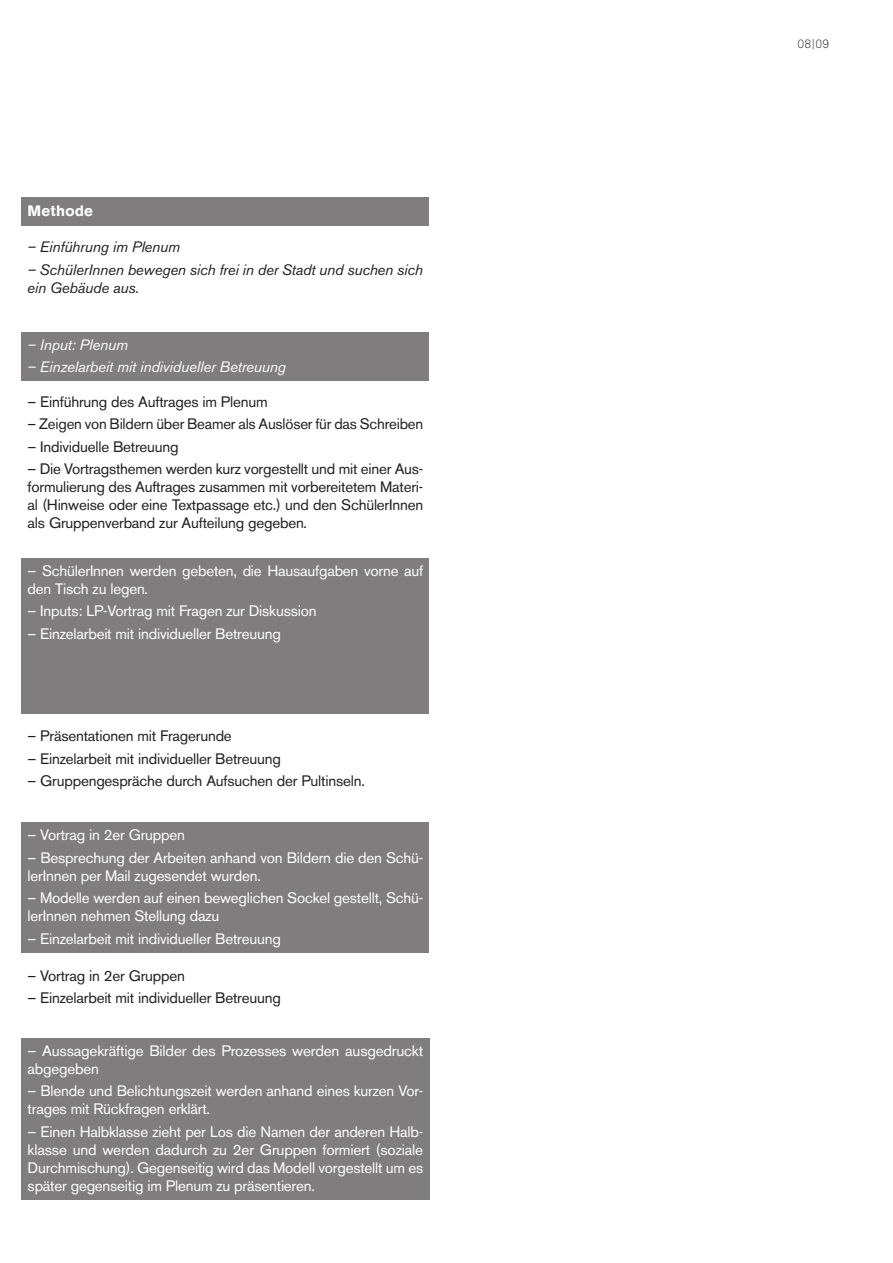
<style>
.page{position:relative;width:893px;height:1263px;background:#fff}
.page>*{position:absolute;margin:0;border:0;box-sizing:border-box;transform-origin:0 0}
.t1{font:15px/18px "AK11";color:#fff}
.t2{font:15px/18px "AK11";color:#231f20;text-align:justify}
.t3{font:italic 15px/18px "AK11";color:#231f20}
.t4{font:italic 15px "AK11";color:#fff}
.t5{font:700 15px "AK11";letter-spacing:.025em;color:#fff}
.t6{font:300 12px "Akkurat";color:#231f20}
</style>
<div class="page">
<div style="left:21px;top:198px;width:408px;height:28px;background:#807d7e"></div>
<div style="left:21px;top:332px;width:408px;height:49px;background:#807d7e"></div>
<div style="left:21px;top:1038px;width:408px;height:161px;background:#807d7e"></div>
<div style="left:21px;top:822px;width:408px;height:130px;background:#807d7e"></div>
<div style="left:21px;top:558px;width:408px;height:155px;background:#807d7e"></div>
<p class="t5" style="left:28px;top:202px;width:67px">Methode</p>
<p class="t3" style="left:28px;top:238px;width:154px">– Einführung im Plenum</p>
<p class="t3" style="left:28px;top:261px;width:397px">– SchülerInnen bewegen sich frei in der Stadt und suchen sich ein Gebäude aus.</p>
<p class="t4" style="left:28px;top:336px;width:102px">– Input: Plenum</p>
<p class="t4" style="left:28px;top:359px;width:260px">– Einzelarbeit mit individueller Betreuung</p>
<p class="t2" style="left:28px;top:393px;width:241px">– Einführung des Auftrages im Plenum</p>
<p class="t2" style="left:28px;top:415px;width:397px">– Zeigen von Bildern über Beamer als Auslöser für das Schreiben</p>
<p class="t2" style="left:28px;top:438px;width:152px">– Individuelle Betreuung</p>
<p class="t2" style="left:28px;top:460px;width:397px">– Die Vortragsthemen werden kurz vorgestellt und mit einer Aus&shy;formulierung des Auftrages zusammen mit vorbereitetem Materi&shy;al (Hinweise oder eine Textpassage etc.) und den SchülerInnen als Gruppenverband zur Aufteilung gegeben.</p>
<p class="t1" style="left:28px;top:561px;width:397px">– SchülerInnen werden gebeten, die Hausaufgaben vorne auf den Tisch zu legen.</p>
<p class="t1" style="left:28px;top:602px;width:290px">– Inputs: LP-Vortrag mit Fragen zur Diskussion</p>
<p class="t1" style="left:28px;top:624px;width:255px">– Einzelarbeit mit individueller Betreuung</p>
<p class="t2" style="left:28px;top:727px;width:205px">– Präsentationen mit Fragerunde</p>
<p class="t2" style="left:28px;top:750px;width:255px">– Einzelarbeit mit individueller Betreuung</p>
<p class="t2" style="left:28px;top:772px;width:339px">– Gruppengespräche durch Aufsuchen der Pultinseln.</p>
<p class="t1" style="left:28px;top:826px;width:159px">– Vortrag in 2er Gruppen</p>
<p class="t1" style="left:28px;top:848px;width:397px">– Besprechung der Arbeiten anhand von Bildern die den Schü&shy;lerInnen per Mail zugesendet wurden.</p>
<p class="t1" style="left:28px;top:889px;width:397px">– Modelle werden auf einen beweglichen Sockel gestellt, Schü&shy;lerInnen nehmen Stellung dazu</p>
<p class="t1" style="left:28px;top:929px;width:255px">– Einzelarbeit mit individueller Betreuung</p>
<p class="t2" style="left:28px;top:967px;width:159px">– Vortrag in 2er Gruppen</p>
<p class="t2" style="left:28px;top:989px;width:255px">– Einzelarbeit mit individueller Betreuung</p>
<p class="t1" style="left:28px;top:1042px;width:397px">– Aussagekräftige Bilder des Prozesses werden ausgedruckt abgegeben</p>
<p class="t1" style="left:28px;top:1082px;width:397px">– Blende und Belichtungszeit werden anhand eines kurzen Vor&shy;trages mit Rückfragen erklärt.</p>
<p class="t1" style="left:28px;top:1123px;width:397px;text-align:justify">– Einen Halbklasse zieht per Los die Namen der anderen Halb&shy;klasse und werden dadurch zu 2er Gruppen formiert (soziale Durchmischung). Gegenseitig wird das Modell vorgestellt um es später gegenseitig im Plenum zu präsentieren.</p>
<p class="t6" style="left:797px;top:36px;width:33px">08|09</p>
</div>
